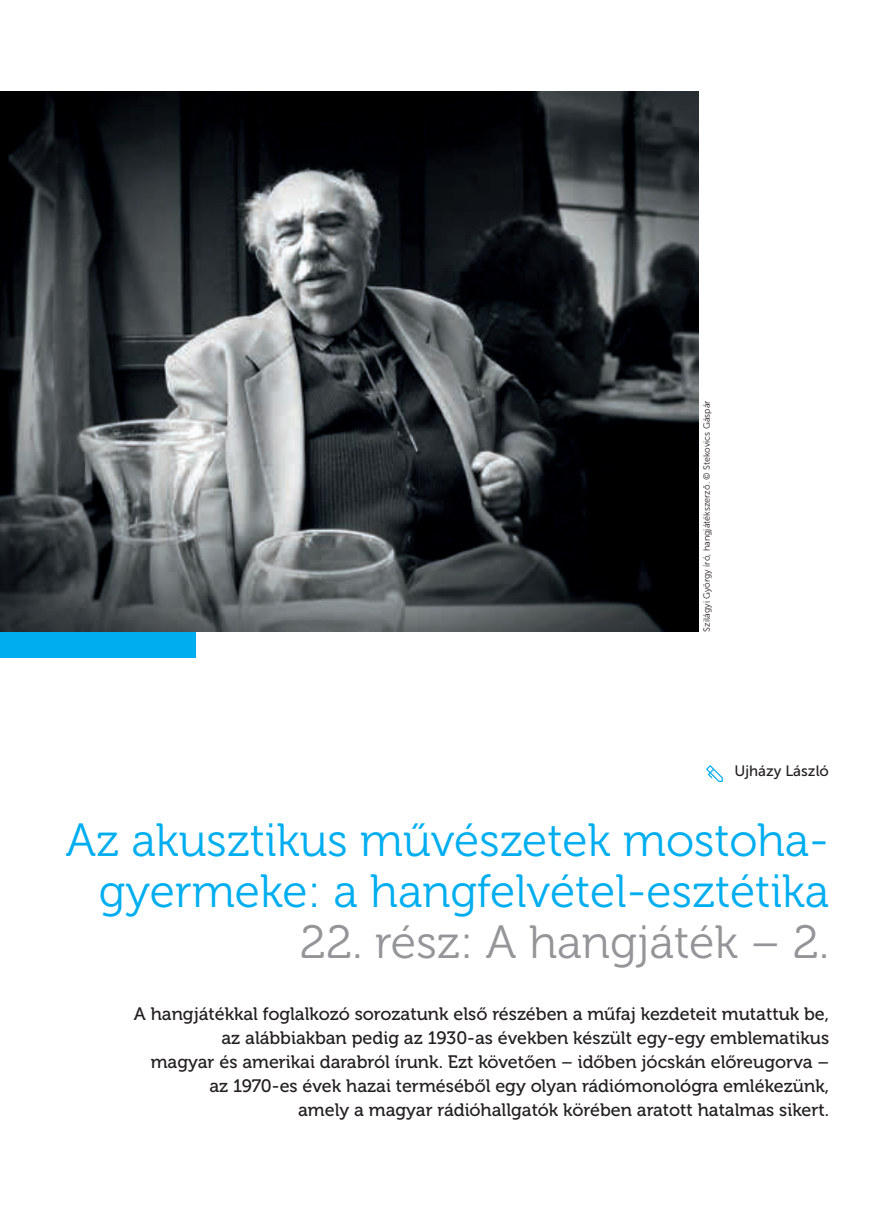
<style>
.page{position:relative;width:893px;height:1212px;background:#fff}
.page>*{position:absolute;margin:0;border:0;box-sizing:border-box;transform-origin:0 0}
.t1{font:46.5px/51px "Museo 300";color:#00aeef;text-align:right}
.t2{font:46.5px "Museo 300";color:#939598}
.t3{font:18px/24px "Museo 500";color:#231f20;text-align:right}
.t4{font:15px "Museo Sans 500";color:#231f20}
.t5{font:9px "Museo Sans 300";color:#231f20}
</style>
<div class="page">
<svg style="left:706px;top:765px;width:17px;height:17px"></svg>
<div style="left:0;top:632px;width:196px;height:25px;background:#00aeef"></div>
<img style="left:0;top:91px;width:699px;height:540px">
<p class="t5" style="left:702px;top:631px;width:232px;rotate:-90deg">Szilágyi György író, hangjátékszerző. © Stekovics Gáspár</p>
<p class="t4" style="left:734px;top:763px;width:96px">Ujházy László</p>
<h1 class="t1" style="left:66px;top:815px;width:765px">Az akusztikus művészetek mostoha&shy;gyermeke: a hangfelvétel-esztétika</h1>
<h1 class="t2" style="left:300px;top:917px;width:531px">22. rész: A hangjáték – 2.</h1>
<p class="t3" style="left:134px;top:1002px;width:697px">A hangjátékkal foglalkozó sorozatunk első részében a műfaj kezdeteit mutattuk be, az alábbiakban pedig az 1930-as években készült egy-egy emblematikus<br>magyar és amerikai darabról írunk. Ezt követően – időben jócskán előreugorva – az 1970-es évek hazai terméséből egy olyan rádiómonológra emlékezünk,<br>amely a magyar rádióhallgatók körében aratott hatalmas sikert.</p>
</div>
